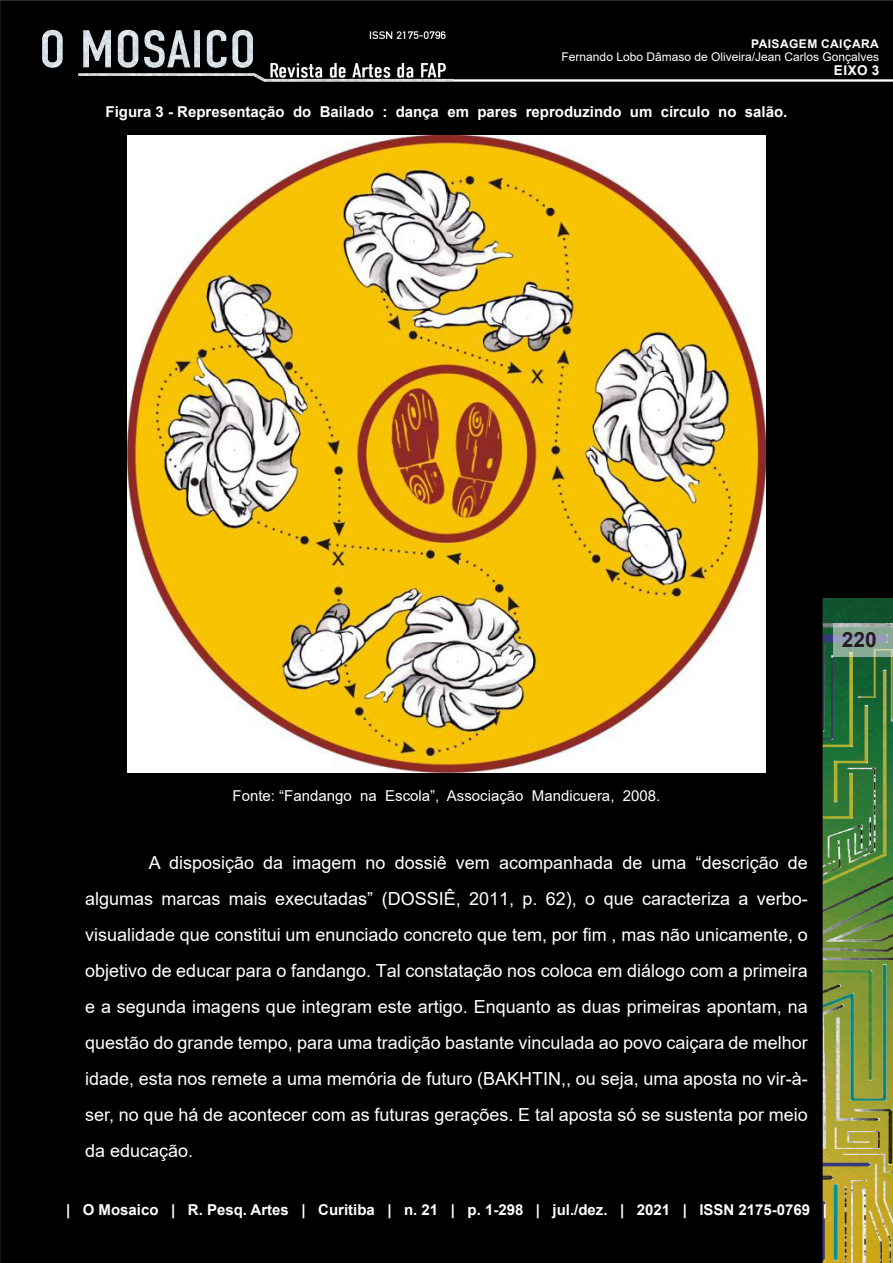
<style>
.page{position:relative;width:893px;height:1263px;background:#fff}
.page>*{position:absolute;margin:0;border:0;box-sizing:border-box;transform-origin:0 0}
.t1{font:700 21px "Arial";color:#231f20}
.Corpo{font:18px/36px "Arial";color:#fff;text-align:justify}
.figura{font:700 15px "Arial";color:#fff}
.figura_-_Fonte{font:15px "Arial";color:#fff}
.t2{font:700 13.5px "Arial";color:#fff}
.t3{font:12px "Arial";color:#fff}
.t4{font:700 12px "Arial";letter-spacing:.035em;color:#fff}
</style>
<div class="page">
<img style="left:0;top:0;width:893px;height:1263px">
<svg style="left:833px;top:623px;width:60px;height:34px;background:#93aaa2"></svg>
<img style="left:128px;top:135px;width:637px;height:638px">
<p class="t4" style="left:751px;top:35px;width:129px">PAISAGEM CAIÇARA</p>
<p class="t3" style="left:562px;top:49px;width:319px">Fernando Lobo Dâmaso de Oliveira/Jean Carlos Gonçalves</p>
<p class="t2" style="left:834px;top:60px;width:47px">Eixo 3</p>
<p class="figura" style="left:106px;top:101px;width:683px">Figura 3 - Representação do Bailado : dança em pares reproduzindo um círculo no salão.</p>
<p class="t1" style="left:842px;top:625px;width:37px">220</p>
<p class="figura_-_Fonte" style="left:233px;top:786px;width:429px">Fonte: “Fandango na Escola”, Associação Mandicuera, 2008.</p>
<p class="Corpo" style="left:85px;top:845px;width:724px;text-indent:64px">A disposição da imagem no dossiê vem acompanhada de uma “descrição de algumas marcas mais executadas” (DOSSIÊ, 2011, p. 62), o que caracteriza a verbo&shy;visualidade que constitui um enunciado concreto que tem, por fim , mas não unicamente, o objetivo de educar para o fandango. Tal constatação nos coloca em diálogo com a primeira e a segunda imagens que integram este artigo. Enquanto as duas primeiras apontam, na questão do grande tempo, para uma tradição bastante vinculada ao povo caiçara de melhor idade, esta nos remete a uma memória de futuro (BAKHTIN,, ou seja, uma aposta no vir-à&shy;ser, no que há de acontecer com as futuras gerações. E tal aposta só se sustenta por meio da educação.</p>
<p class="figura" style="left:66px;top:1199px;width:762px">| O Mosaico | R. Pesq. Artes | Curitiba | n. 21 | p. 1-298 | jul./dez. | 2021 | ISSN 2175-0769 |</p>
</div>
